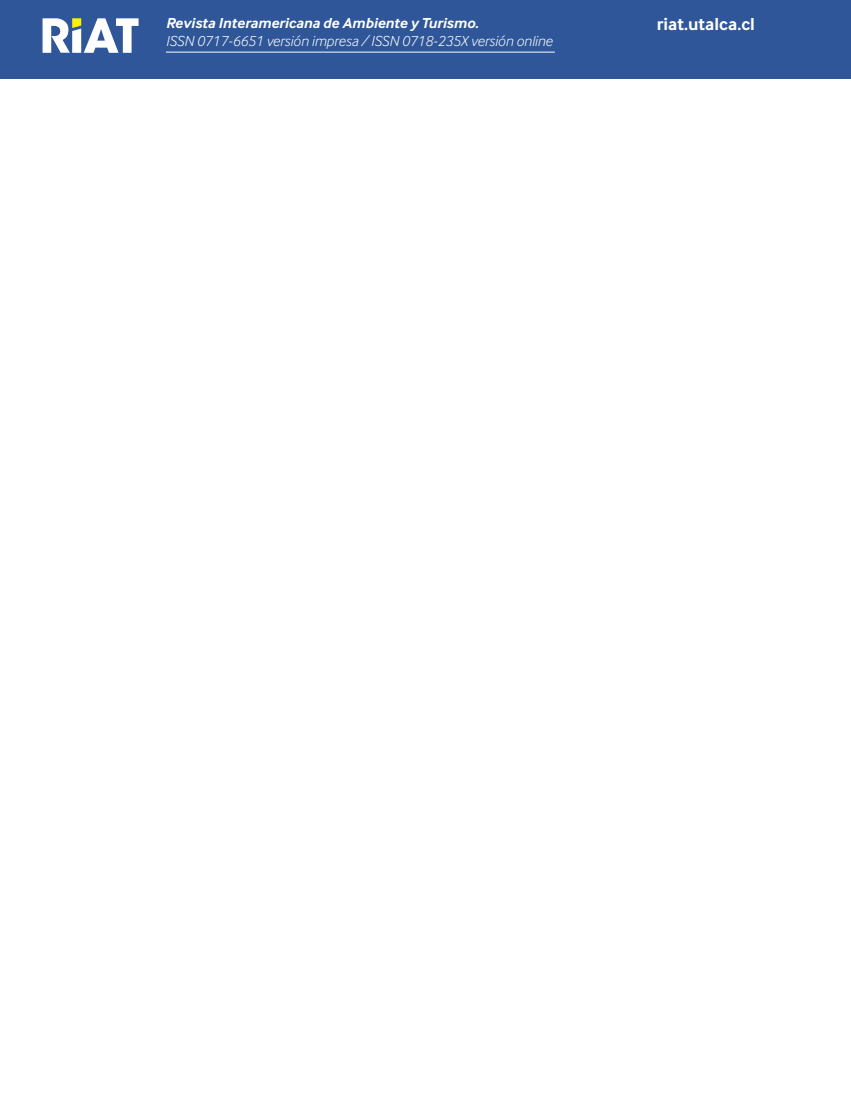
<style>
.page{position:relative;width:851px;height:1106px;background:#fff}
.page>*{position:absolute;margin:0;border:0;box-sizing:border-box;transform-origin:0 0}
.t1{font:700 18px "Inter Face";color:#fff}
.t2{font:italic 300 15px "Inter Face";color:#fff}
.t3{font:italic 700 15px "Inter Face";color:#fff}
</style>
<div class="page">
<div style="left:0;top:0;width:850px;height:79px;background:#2f5699"></div>
<hr style="left:850px;top:0;width:1px;height:79px;background:#2f5699">
<hr style="left:166px;top:52px;width:388px;height:1px;background:#fff">
<svg style="left:43px;top:18px;width:95px;height:35px"></svg>
<p class="t3" style="left:166px;top:15px;width:314px">Revista Interamericana de Ambiente y Turismo.</p>
<p class="t2" style="left:166px;top:33px;width:388px">ISSN 0717-6651 versión impresa / ISSN 0718-235X versión online</p>
<p class="t1" style="left:656px;top:14px;width:99px">riat.utalca.cl</p>
</div>
